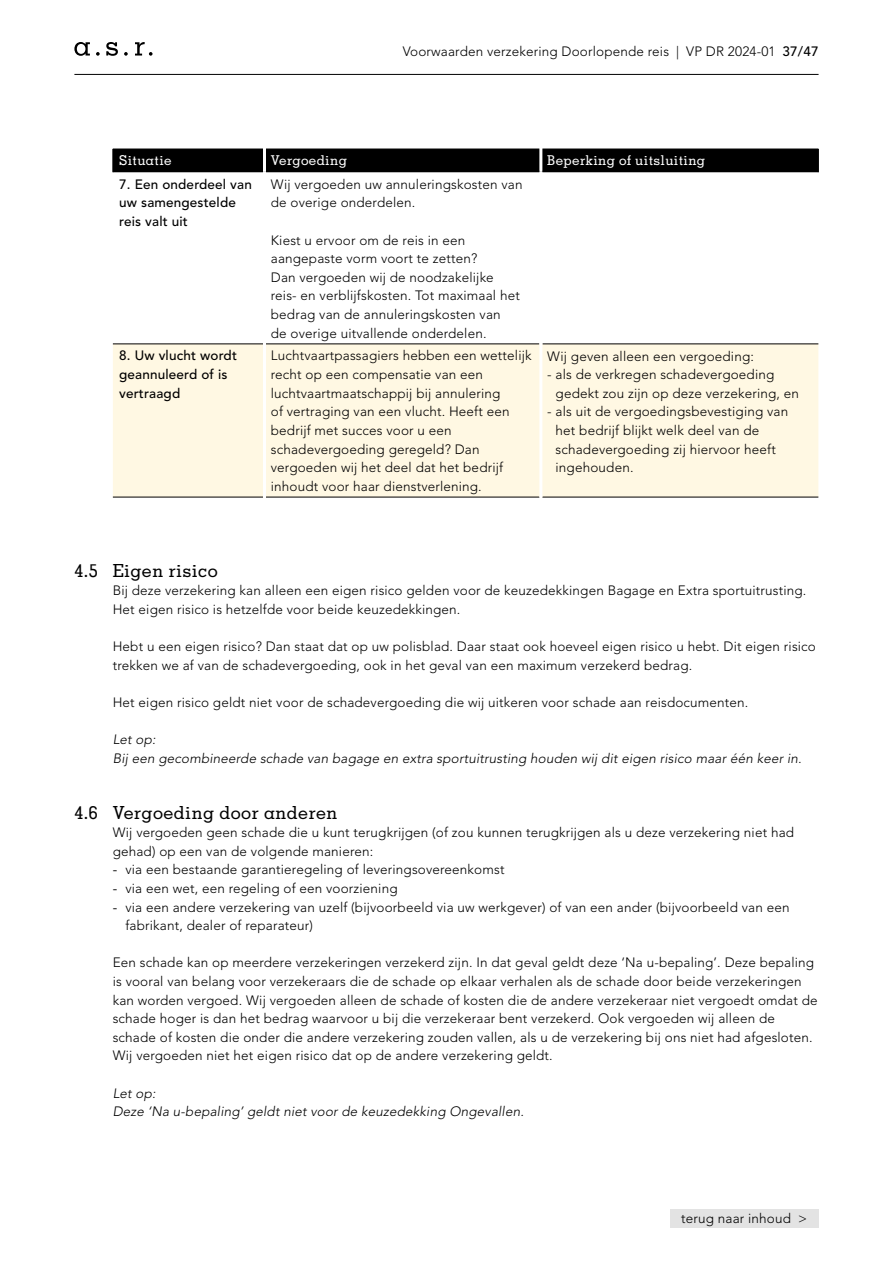
<style>
.page{position:relative;width:893px;height:1263px;background:#fff}
.page>*{position:absolute;margin:0;border:0;box-sizing:border-box;transform-origin:0 0}
.t1{font:500 18px "Memphis LT Std";letter-spacing:.025em;color:#000}
.t2{font:300 13.5px/18.6px "Avenir LT Std";letter-spacing:.01em;color:#000}
.t3{font:italic 300 13.5px/18.6px "Avenir LT Std";letter-spacing:.01em;color:#000}
.t4{font:500 13.5px/18.6px "Avenir LT Std";letter-spacing:.01em;color:#000}
.t5{font:500 13.5px "Memphis LT Std";letter-spacing:.025em;color:#fff}
.s1{font-weight:500}
.s2{font-weight:400}
</style>
<div class="page">
<div style="left:670px;top:1209px;width:149px;height:19px;background:#e3e3e3"></div>
<div style="left:113px;top:345px;width:705px;height:152px;background:#fff8e3"></div>
<div style="left:113px;top:149px;width:706px;height:23px;background:#000"></div>
<hr style="left:113px;top:344px;width:150px;height:1px;background:#000">
<hr style="left:266px;top:344px;width:273px;height:1px;background:#000">
<hr style="left:542px;top:344px;width:276px;height:1px;background:#000">
<hr style="left:113px;top:497px;width:150px;height:1px;background:#000">
<hr style="left:266px;top:497px;width:273px;height:1px;background:#000">
<hr style="left:542px;top:497px;width:276px;height:1px;background:#000">
<hr style="left:263px;top:149px;width:3px;height:23px;background:#fff">
<hr style="left:539px;top:149px;width:3px;height:23px;background:#fff">
<hr style="left:263px;top:344px;width:3px;height:153px;background:#fff">
<hr style="left:539px;top:344px;width:3px;height:153px;background:#fff">
<hr style="left:113px;top:171px;width:150px;height:1px;background:#000">
<hr style="left:266px;top:171px;width:273px;height:1px;background:#000">
<hr style="left:542px;top:171px;width:276px;height:1px;background:#000">
<hr style="left:74px;top:74px;width:745px;height:1px;background:#000">
<svg style="left:124px;top:52px;width:4px;height:4px"></svg>
<svg style="left:135px;top:42px;width:18px;height:14px"></svg>
<svg style="left:96px;top:52px;width:4px;height:4px"></svg>
<svg style="left:74px;top:42px;width:16px;height:14px"></svg>
<svg style="left:106px;top:42px;width:12px;height:14px"></svg>
<p class="t2" style="left:403px;top:42px;width:417px">Voorwaarden verzekering Doorlopende reis | VP DR 2024-01 <span class="s1">37/47</span></p>
<p class="t5" style="left:119px;top:152px;width:54px">Situatie</p>
<p class="t5" style="left:271px;top:152px;width:78px">Vergoeding</p>
<p class="t5" style="left:547px;top:152px;width:159px">Beperking of uitsluiting</p>
<p class="t4" style="left:119px;top:175px;width:134px">7. Een onderdeel van uw samengestelde reis valt uit</p>
<p class="t2" style="left:271px;top:175px;width:253px">Wij vergoeden uw annuleringskosten van de overige onderdelen.</p>
<p class="t2" style="left:271px;top:231px;width:250px">Kiest u ervoor om de reis in een aangepaste vorm voort te zetten?<br>Dan vergoeden wij de noodzakelijke reis- en verblijfskosten. Tot maximaal het bedrag van de annuleringskosten van de overige uitvallende onderdelen.</p>
<p class="t4" style="left:119px;top:347px;width:119px">8. Uw vlucht wordt geannuleerd of is vertraagd</p>
<p class="t2" style="left:271px;top:347px;width:262px">Luchtvaartpassagiers hebben een wettelijk recht op een compensatie van een luchtvaartmaatschappij bij annulering<br>of vertraging van een vlucht. Heeft een bedrijf met succes voor u een schadevergoeding geregeld? Dan vergoeden wij het deel dat het bedrijf inhoudt voor haar dienstverlening.</p>
<p class="t2" style="left:547px;top:347px;width:208px">Wij geven alleen een vergoeding:</p>
<p class="t2" style="left:556px;top:365px;width:245px;text-indent:-8px">- als de verkregen schadevergoeding gedekt zou zijn op deze verzekering, en</p>
<p class="t2" style="left:556px;top:402px;width:234px;text-indent:-8px">- als uit de vergoedingsbevestiging van het bedrijf blijkt welk deel van de schadevergoeding zij hiervoor heeft ingehouden.</p>
<h1 class="t1" style="left:74px;top:559px;width:145px">4.5 Eigen risico</h1>
<p class="t2" style="left:113px;top:581px;width:695px">Bij deze verzekering kan alleen een eigen risico gelden voor de keuzedekkingen Bagage en Extra sportuitrusting.<br>Het eigen risico is hetzelfde voor beide keuzedekkingen.</p>
<p class="t2" style="left:113px;top:637px;width:705px">Hebt u een eigen risico? Dan staat dat op uw polisblad. Daar staat ook hoeveel eigen risico u hebt. Dit eigen risico trekken we af van de schadevergoeding, ook in het geval van een maximum verzekerd bedrag.</p>
<p class="t2" style="left:113px;top:693px;width:637px">Het eigen risico geldt niet voor de schadevergoeding die wij uitkeren voor schade aan reisdocumenten.</p>
<p class="t3" style="left:113px;top:730px;width:690px">Let op:<br>Bij een gecombineerde schade van bagage en extra sportuitrusting houden wij dit eigen risico maar één keer in.</p>
<h1 class="t1" style="left:74px;top:801px;width:265px">4.6 Vergoeding door anderen</h1>
<p class="t2" style="left:113px;top:823px;width:683px">Wij vergoeden geen schade die u kunt terugkrijgen (of zou kunnen terugkrijgen als u deze verzekering niet had gehad) op een van de volgende manieren:</p>
<p class="t2" style="left:113px;top:860px;width:393px"><span class="s2">-</span> via een bestaande garantieregeling of leveringsovereenkomst</p>
<p class="t2" style="left:113px;top:879px;width:286px"><span class="s2">-</span> via een wet, een regeling of een voorziening</p>
<p class="t2" style="left:125px;top:898px;width:666px;text-indent:-13px"><span class="s2">-</span> via een andere verzekering van uzelf (bijvoorbeeld via uw werkgever) of van een ander (bijvoorbeeld van een fabrikant, dealer of reparateur)</p>
<p class="t2" style="left:113px;top:953px;width:706px">Een schade kan op meerdere verzekeringen verzekerd zijn. In dat geval geldt deze ‘Na u-bepaling’. Deze bepaling is vooral van belang voor verzekeraars die de schade op elkaar verhalen als de schade door beide verzekeringen kan worden vergoed. Wij vergoeden alleen de schade of kosten die de andere verzekeraar niet vergoedt omdat de schade hoger is dan het bedrag waarvoor u bij die verzekeraar bent verzekerd. Ook vergoeden wij alleen de schade of kosten die onder die andere verzekering zouden vallen, als u de verzekering bij ons niet had afgesloten.<br>Wij vergoeden niet het eigen risico dat op de andere verzekering geldt.</p>
<p class="t3" style="left:113px;top:1084px;width:413px">Let op:<br>Deze ‘Na u-bepaling’ geldt niet voor de keuzedekking Ongevallen.</p>
<p class="t2" style="left:681px;top:1209px;width:127px">terug naar inhoud &gt;</p>
</div>
